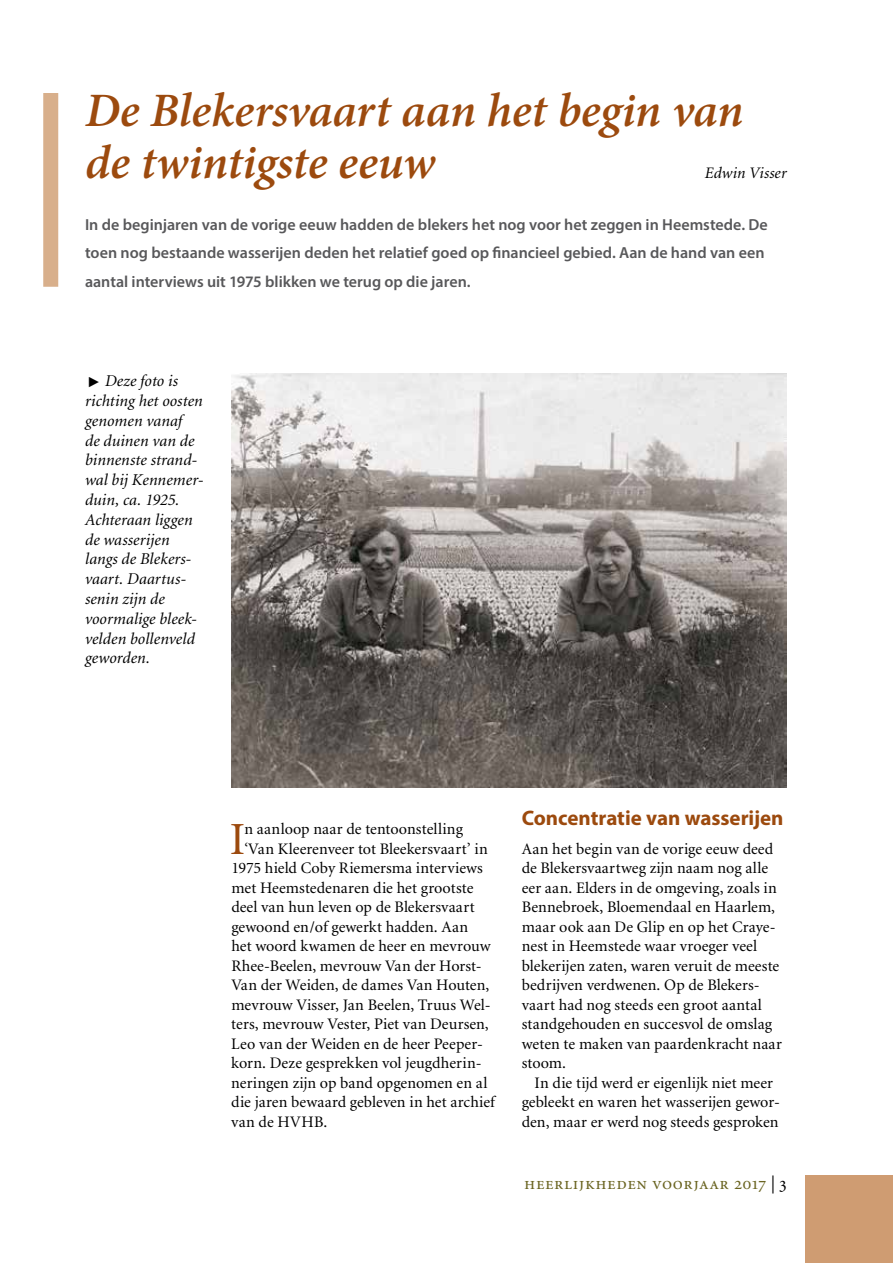
<style>
.page{position:relative;width:893px;height:1263px;background:#fff}
.page>*{position:absolute;margin:0;border:0;box-sizing:border-box;transform-origin:0 0}
.t1{font:italic 600 48px/52.5px "Minion Pro";letter-spacing:-.005em;color:#9c4a0e}
.t2{font:46.05px "Minion";color:#9c4a0e}
.t3{font:700 21px "Myriad Pro";letter-spacing:-.005em;color:#9c4a0e}
.t4{font:18px "Minion Exp";letter-spacing:.03em;color:#6a6421}
.t5{font:italic 16.5px/19.8px "Minion";letter-spacing:.005em;color:#000}
.t6{font:16.05px/19.5px "Minion";letter-spacing:.005em;color:#000}
.t7{font:600 16.05px/28.5px "Myriad Pro";color:#58585a}
.t8{font:italic 16.05px "Minion";letter-spacing:.005em;color:#000}
.s1{font-family:"Minion"}
.s2{font-family:"Minion";color:#000}
</style>
<div class="page">
<div style="left:805px;top:1175px;width:88px;height:88px;background:#cf9c72"></div>
<div style="left:43px;top:93px;width:15px;height:194px;background:#d8af8b"></div>
<img style="left:231px;top:373px;width:556px;height:415px">
<h1 class="t1" style="left:85px;top:84px;width:660px">De B<span class="s1">lekersvaa</span>rt aan het begin van de twintigste eeuw</h1>
<p class="t8" style="left:705px;top:165px;width:83px">Edwin Visser</p>
<p class="t7" style="left:85px;top:209px;width:684px">In de beginjaren van de vorige eeuw hadden de blekers het nog voor het zeggen in Heemstede. De toen nog bestaande wasserijen deden het relatief goed op financieel gebied. Aan de hand van een aantal interviews uit 1975 blikken we terug op die jaren.</p>
<p class="t5" style="left:85px;top:372px;width:120px;text-indent:20px">Deze foto is richting het oosten genomen vanaf<br>de duinen van de binnenste strand&shy;wal bij Kennemer&shy;duin, ca. 1925.<br>Achteraan liggen de wasserijen langs de Blekers&shy;vaart. Daartus&shy;senin zijn de voormalige bleek&shy;velden bollenveld geworden.</p>
<h2 class="t2" style="left:230px;top:816px;width:17px">I</h2>
<p class="t6" style="left:244px;top:820px;width:220px">n aanloop naar de tentoonstelling</p>
<p class="t6" style="left:244px;top:839px;width:245px">‘Van Kleerenveer tot Bleekersvaart’ in</p>
<p class="t6" style="left:231px;top:859px;width:253px">1975 hield Coby Riemersma interviews</p>
<p class="t6" style="left:231px;top:878px;width:244px">met Heemstedenaren die het grootste</p>
<p class="t6" style="left:231px;top:898px;width:245px">deel van hun leven op de Blekersvaart</p>
<p class="t6" style="left:231px;top:917px;width:238px">gewoond en/of gewerkt hadden. Aan</p>
<p class="t6" style="left:231px;top:937px;width:261px">het woord kwamen de heer en mevrouw</p>
<p class="t6" style="left:231px;top:956px;width:252px">Rhee-Beelen, mevrouw Van der Horst-</p>
<p class="t6" style="left:231px;top:976px;width:259px">Van der Weiden, de dames Van Houten,</p>
<p class="t6" style="left:231px;top:995px;width:261px">mevrouw Visser, Jan Beelen, Truus Wel-</p>
<p class="t6" style="left:231px;top:1015px;width:259px">ters, mevrouw Vester, Piet van Deursen,</p>
<p class="t6" style="left:231px;top:1034px;width:253px">Leo van der Weiden en de heer Peeper-</p>
<p class="t6" style="left:231px;top:1054px;width:252px">korn. Deze gesprekken vol jeugdherin-</p>
<p class="t6" style="left:231px;top:1073px;width:258px">neringen zijn op band opgenomen en al</p>
<p class="t6" style="left:231px;top:1093px;width:265px">die jaren bewaard gebleven in het archief</p>
<p class="t6" style="left:231px;top:1112px;width:98px">van de HVHB.</p>
<h3 class="t3" style="left:522px;top:804px;width:263px">Concentratie van wasserijen</h3>
<p class="t6" style="left:522px;top:839px;width:262px">Aan het begin van de vorige eeuw deed de Blekersvaartweg zijn naam nog alle eer aan. Elders in de omgeving, zoals in Bennebroek, Bloemendaal en Haarlem, maar ook aan De Glip en op het Craye&shy;nest in Heemstede waar vroeger veel blekerijen zaten, waren veruit de meeste bedrijven verdwenen. Op de Blekers&shy;vaart had nog steeds een groot aantal standgehouden en succesvol de omslag weten te maken van paardenkracht naar stoom.</p>
<p class="t6" style="left:522px;top:1073px;width:260px;text-align:center">In die tijd werd er eigenlijk niet meer gebleekt en waren het wasserijen gewor&shy;den, maar er werd nog steeds gesproken</p>
<p class="t4" style="left:524px;top:1176px;width:253px">heerlijkheden voorjaar 2017 <span class="s2">|</span></p>
</div>
